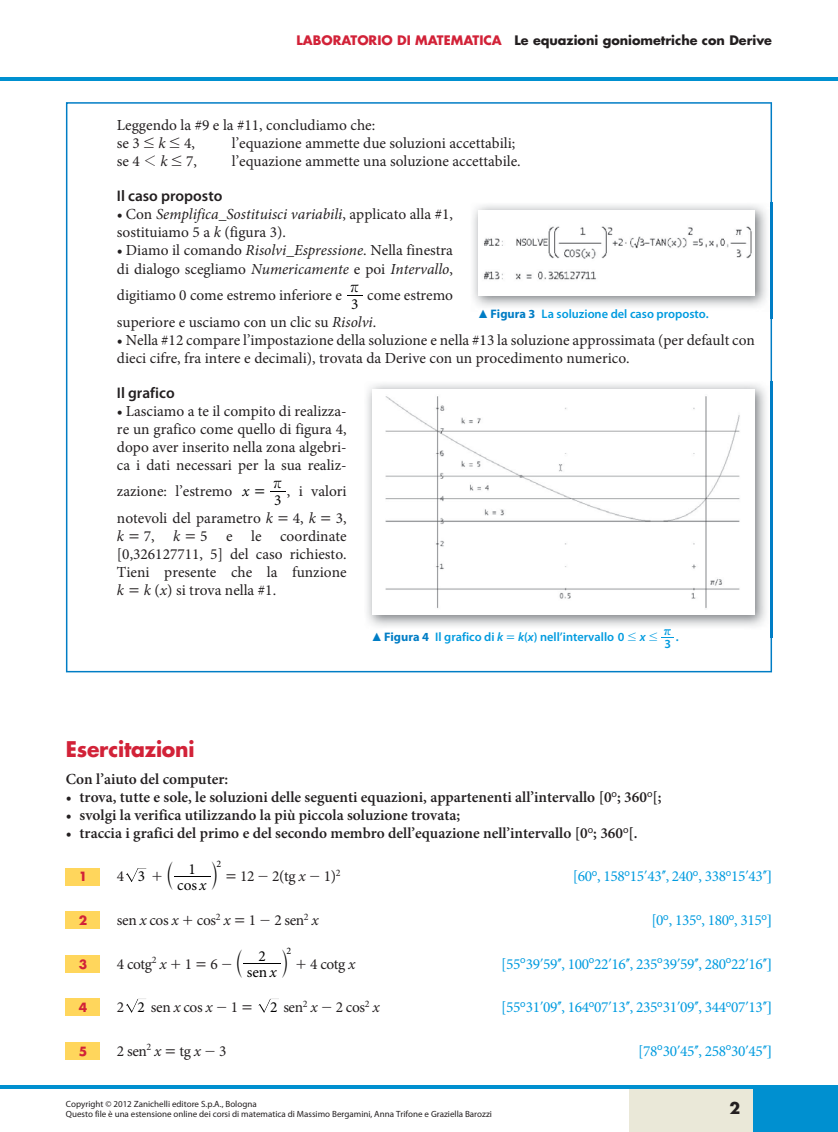
<style>
.page{position:relative;width:838px;height:1132px;background:#fff}
.page>*{position:absolute;margin:0;border:0;box-sizing:border-box;transform-origin:0 0}
.t1{font:700 21px "Futura";letter-spacing:-.015em;color:#d22238}
.t2{font:700 15.75px "Futura";color:#231f20}
.t3{font:15.3px/18px "Minion Pro";color:#231f20}
.t4{font:600 15.3px "Minion Pro";color:#231f20}
.t5{font:15.3px "Minion Pro";letter-spacing:-.025em;color:#009bdf}
.t6{font:15.3px "Minion Pro";letter-spacing:-.025em;color:#231f20}
.t7{font:600 15.3px "Myriad Pro";color:#231f20}
.t8{font:15.3px/16.6px "Minion Pro";color:#000;text-align:center}
.t9{font:15.3px "M Ma Greek";color:#000}
.t10{font:700 12.75px "Futura";color:#231f20}
.t11{font:600 12.3px "Myriad Pro";color:#009bdf}
.t12{font:700 12.3px "Futura";color:#d22238}
.t13{font:12.3px "MM Relation";color:#009bdf}
.t14{font:700 12.3px "M Ma Greek";color:#009bdf}
.t15{font:10.05px "Minion Pro";color:#000}
.t16{font:9px/10.5px "Myriad Pro";color:#231f20}
.s1{color:#d22238}
.s2{font-family:"MM Relation"}
.s3{font-style:italic}
.s4{font-family:"MM Extra"}
.s5{font-style:italic;color:#000}
.s6{font-family:"MM Times Roman";color:#000}
.s7{font-family:"Mathematical Pi Six";font-weight:400;font-size:11.25px;color:#007dc5}
.s8{font-weight:700;color:#007dc5}
.s9{font-family:"MM Times Roman"}
.s10{font-family:"MM Times Roman";font-weight:400}
.s11{font-weight:400}
.s12{color:#000}
.s13{font-family:"MM Variable A";color:#000}
.s14{font-family:"MM Etc"}
</style>
<div class="page">
<div style="left:629px;top:1084px;width:124px;height:47px;background:#eae8d8"></div>
<hr style="left:0;top:77px;width:837px;height:3px;background:#0090d0">
<div style="left:753px;top:1084px;width:84px;height:47px;background:#0090d0"></div>
<svg style="left:0;top:1084px;width:837px;height:4px;fill:#0090d0"></svg>
<svg style="left:66px;top:102px;width:706px;height:570px"></svg>
<svg style="left:347px;top:295px;width:15px;height:1px"></svg>
<svg style="left:270px;top:491px;width:15px;height:1px"></svg>
<img style="left:470px;top:203px;width:303px;height:115px">
<img style="left:770px;top:203px;width:2px;height:115px">
<div style="left:478px;top:211px;width:277px;height:85px;background:#fff"></div>
<img style="left:484px;top:226px;width:268px;height:54px">
<img style="left:364px;top:381px;width:409px;height:256px">
<img style="left:770px;top:381px;width:2px;height:256px">
<div style="left:372px;top:389px;width:383px;height:225px;background:#fff"></div>
<img style="left:386px;top:396px;width:354px;height:212px">
<svg style="left:661px;top:637px;width:13px;height:1px"></svg>
<svg style="left:126px;top:868px;width:21px;height:13px"></svg>
<hr style="left:174px;top:876px;width:36px;height:1px;background:#000">
<hr style="left:243px;top:963px;width:38px;height:1px;background:#000">
<svg style="left:126px;top:998px;width:20px;height:14px"></svg>
<svg style="left:258px;top:998px;width:21px;height:14px"></svg>
<div style="left:66px;top:867px;width:34px;height:17px;background:#ffd65c"></div>
<div style="left:66px;top:911px;width:34px;height:17px;background:#ffd65c"></div>
<div style="left:66px;top:954px;width:34px;height:17px;background:#ffd65c"></div>
<div style="left:66px;top:998px;width:34px;height:17px;background:#ffd65c"></div>
<div style="left:66px;top:1041px;width:34px;height:17px;background:#ffd65c"></div>
<p class="t10" style="left:296px;top:33px;width:477px"><span class="s1">LABORATORIO DI MATEMATICA</span> Le equazioni goniometriche con Derive</p>
<p class="t3" style="left:117px;top:118px;width:260px">Leggendo la #9 e la #11, concludiamo che: se 3<span class="s2">#</span><span class="s3">k</span><span class="s2">#</span>4,</p>
<p class="t3" style="left:232px;top:136px;width:285px">l’equazione ammette due soluzioni accettabili;</p>
<p class="t3" style="left:117px;top:154px;width:82px">se 4<span class="s4">1</span><span class="s3">k</span><span class="s2">#</span>7,</p>
<p class="t3" style="left:232px;top:154px;width:290px">l’equazione ammette una soluzione accettabile.</p>
<p class="t7" style="left:117px;top:190px;width:107px">Il caso proposto</p>
<p class="t3" style="left:117px;top:207px;width:337px">• Con <span class="s3">Semplifica_Sostituisci variabili</span>, applicato alla #1, sostituiamo 5 a <span class="s3">k</span> (figura 3).</p>
<p class="t3" style="left:117px;top:243px;width:337px">• Diamo il comando <span class="s3">Risolvi_Espressione</span>. Nella finestra di dialogo scegliamo <span class="s3">Numericamente</span> e poi <span class="s3">Intervallo</span>,</p>
<p class="t3" style="left:117px;top:287px;width:227px">digitiamo 0 come estremo inferiore e</p>
<p class="t8" style="left:351px;top:297px;width:9px">3</p>
<p class="t9" style="left:350px;top:280px;width:10px">r</p>
<p class="t3" style="left:117px;top:283px;width:337px;line-height:26.5px;text-indent:250px">come estremo superiore e usciamo con un clic su <span class="s3">Risolvi</span>.</p>
<p class="t3" style="left:117px;top:332px;width:639px">• Nella #12 compare l’impostazione della soluzione e nella #13 la soluzione approssimata (per default con dieci cifre, fra intere e decimali), trovata da Derive con un procedimento numerico.</p>
<p class="t7" style="left:117px;top:386px;width:59px">Il grafico</p>
<p class="t3" style="left:117px;top:403px;width:231px;text-align:justify">• Lasciamo a te il compito di realizza&shy;re un grafico come quello di figura 4, dopo aver inserito nel la zona algebri&shy;ca i dati necessari per la sua realiz-</p>
<p class="t3" style="left:117px;top:483px;width:150px">zazione: l’estremo <span class="s5">x</span> <span class="s6">=</span></p>
<p class="t8" style="left:274px;top:493px;width:9px">3</p>
<p class="t11" style="left:478px;top:309px;width:232px"><span class="s7">-</span> <span class="s8">Figura 3</span> La soluzione del caso proposto.</p>
<p class="t9" style="left:273px;top:476px;width:10px">r</p>
<p class="t3" style="left:117px;top:479px;width:231px;line-height:26.5px;text-align:right">, i valori<br>notevoli del parametro <span class="s3">k</span> <span class="s9">=</span> 4, <span class="s3">k</span> <span class="s9">=</span> 3,</p>
<p class="t3" style="left:117px;top:528px;width:231px;text-align:justify"><span class="s3">k</span> <span class="s9">=</span> 7, <span class="s3">k</span> <span class="s9">=</span> 5 e le coordinate [0,326127711, 5] del caso richiesto.<br>Tieni presente che la funzione <span class="s3">k</span> <span class="s9">=</span> <span class="s3">k</span> (<span class="s3">x</span>) si trova nella #1.</p>
<p class="t14" style="left:664px;top:625px;width:9px">r</p>
<p class="t11" style="left:372px;top:632px;width:275px"><span class="s7">-</span> <span class="s8">Figura 4</span> Il grafico di <span class="s3">k</span> <span class="s10">=</span> <span class="s3">k</span>(<span class="s3">x</span>) nell’intervallo 0 <span class="s3">x</span></p>
<p class="t13" style="left:628px;top:632px;width:31px"># #</p>
<p class="t11" style="left:675px;top:632px;width:4px">.</p>
<p class="t11" style="left:664px;top:639px;width:8px">3</p>
<h1 class="t1" style="left:66px;top:737px;width:130px">Esercitazioni</h1>
<p class="t4" style="left:66px;top:772px;width:164px">Con l’aiuto del computer:</p>
<p class="t4" style="left:66px;top:790px;width:597px"><span class="s11">•</span> trova, tutte e sole, le soluzioni delle seguenti equazioni, appartenenti all’intervallo [0<sup>o</sup>; 360<sup>o</sup>[;</p>
<p class="t4" style="left:66px;top:808px;width:396px"><span class="s11">•</span> svolgi la verifica utilizzando la più piccola soluzione trovata;</p>
<p class="t4" style="left:66px;top:826px;width:573px"><span class="s11">•</span> traccia i grafici del primo e del secondo membro dell’equazione nell’intervallo [0<sup>o</sup>; 360<sup>o</sup>[.</p>
<p class="t3" style="left:117px;top:868px;width:58px">4 <span class="s12">3</span><span class="s9">+</span><span class="s13">b</span></p>
<p class="t8" style="left:177px;top:861px;width:31px">1 cos <span class="s3">x</span></p>
<p class="t15" style="left:216px;top:859px;width:6px">2</p>
<p class="t3" style="left:211px;top:868px;width:131px"><span class="s13">l</span> <span class="s9">=</span> 12 <span class="s9">-</span> 2(tg <span class="s3">x</span> <span class="s9">-</span> 1)<sup>2</sup></p>
<p class="t5" style="left:573px;top:870px;width:196px">[60<sup>o</sup>, 158<sup>o</sup>15<span class="s14">l</span>43<span class="s14">m</span>, 240<sup>o</sup>, 338<sup>o</sup>15<span class="s14">l</span>43<span class="s14">m</span></p>
<p class="t6" style="left:117px;top:913px;width:203px">sen <span class="s3">x</span> cos <span class="s3">x</span> <span class="s9">+</span> cos<sup>2</sup> <span class="s3">x</span> <span class="s9">=</span> 1 <span class="s9">-</span> 2 sen<sup>2</sup> <span class="s3">x</span></p>
<p class="t5" style="left:651px;top:913px;width:117px">[0<sup>o</sup>, 135<sup>o</sup>, 180<sup>o</sup>, 315<sup>o</sup></p>
<p class="t3" style="left:117px;top:955px;width:127px">4 cotg<sup>2</sup><span class="s3">x</span><span class="s9">+</span>1<span class="s9">=</span>6<span class="s9">-</span><span class="s13">b</span></p>
<p class="t8" style="left:247px;top:948px;width:31px">2 sen<span class="s3">x</span></p>
<p class="t15" style="left:286px;top:946px;width:6px">2</p>
<p class="t12" style="left:79px;top:869px;width:10px">1</p>
<p class="t12" style="left:79px;top:913px;width:10px">2</p>
<p class="t12" style="left:79px;top:956px;width:10px">3</p>
<p class="t12" style="left:79px;top:1000px;width:10px">4</p>
<p class="t12" style="left:79px;top:1043px;width:10px">5</p>
<p class="t3" style="left:281px;top:955px;width:76px"><span class="s13">l</span> <span class="s9">+</span> 4 cotg <span class="s3">x</span></p>
<p class="t5" style="left:501px;top:957px;width:267px">[55<sup>o</sup>39<span class="s14">l</span>59<span class="s14">m</span>, 100<sup>o</sup>22<span class="s14">l</span>16<span class="s14">m</span>, 235<sup>o</sup>39<span class="s14">l</span>59<span class="s14">m</span>, 280<sup>o</sup>22<span class="s14">l</span>16<span class="s14">m</span></p>
<p class="t6" style="left:117px;top:1000px;width:264px">2 <span class="s12">2</span> sen <span class="s3">x</span> cos <span class="s3">x</span> <span class="s9">-</span> 1 <span class="s9">=</span> <span class="s12">2</span> sen<sup>2</sup> <span class="s3">x</span> <span class="s9">-</span> 2 cos<sup>2</sup> <span class="s3">x</span></p>
<p class="t5" style="left:501px;top:1000px;width:267px">[55<sup>o</sup>31<span class="s14">l</span>09<span class="s14">m</span>, 164<sup>o</sup>07<span class="s14">l</span>13<span class="s14">m</span>, 235<sup>o</sup>31<span class="s14">l</span>09<span class="s14">m</span>, 344<sup>o</sup>07<span class="s14">l</span>13<span class="s14">m</span></p>
<p class="t3" style="left:117px;top:1042px;width:111px">2 sen<sup>2</sup><span class="s3">x</span><span class="s9">=</span>tg <span class="s3">x</span><span class="s9">-</span>3</p>
<p class="t5" style="left:638px;top:1044px;width:131px">[78<sup>o</sup>30<span class="s14">l</span>45<span class="s14">m</span>, 258<sup>o</sup>30<span class="s14">l</span>45<span class="s14">m</span></p>
<p class="t16" style="left:66px;top:1099px;width:427px">Copyright © 2012 Zanichelli editore S.p.A., Bologna<br>Questo file è una estensione online dei corsi di matematica di Massimo Bergamini, Anna Trifone e Graziella Barozzi</p>
<p class="t2" style="left:729px;top:1098px;width:12px">2</p>
</div>
